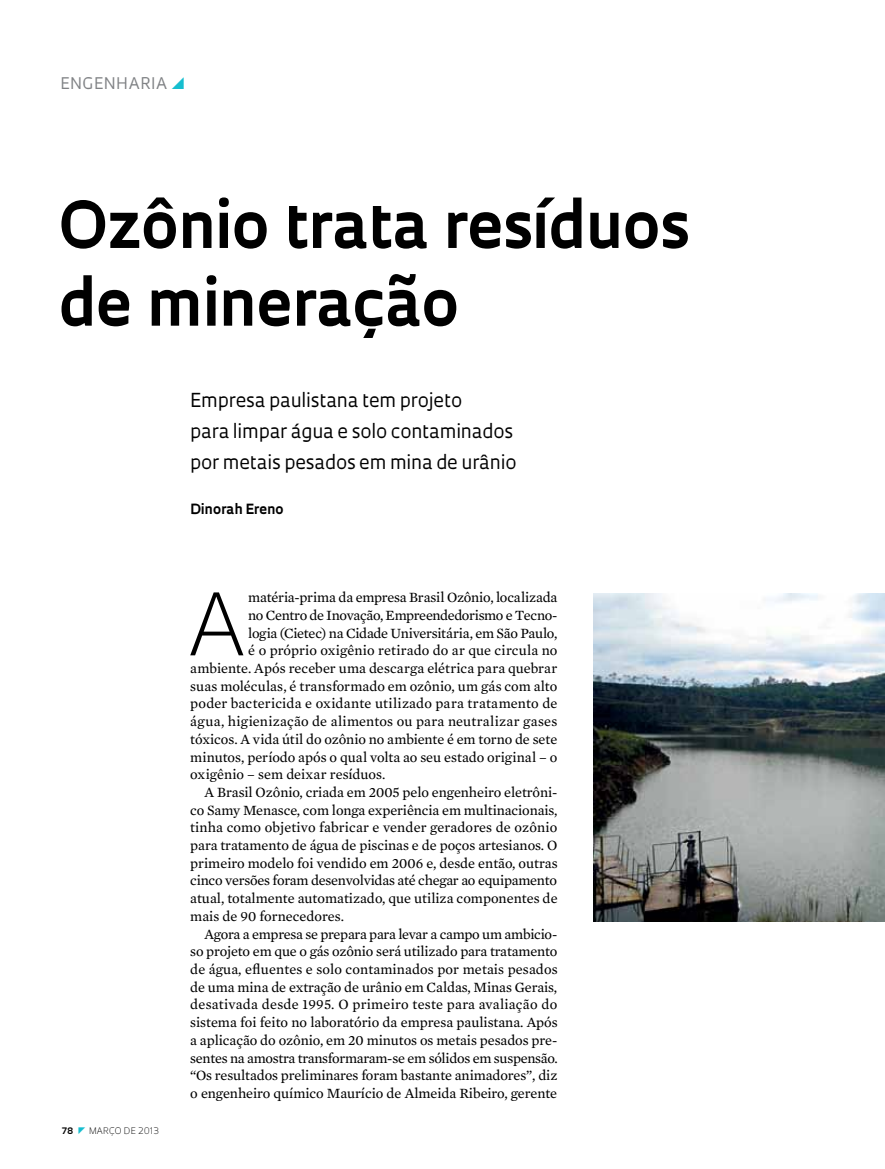
<style>
.page{position:relative;width:885px;height:1169px;background:#fff}
.page>*{position:absolute;margin:0;border:0;box-sizing:border-box;transform-origin:0 0}
.t1{font:300 83.55px "Oculum";color:#000}
.t2{font:700 62.7px/77.7px "Oculum";letter-spacing:-.01em;color:#000}
.t3{font:18.75px/30.9px "Oculum";letter-spacing:-.01em;color:#000}
.t4{font:15.6px "Oculum";letter-spacing:.035em;color:#808285}
.t5{font:14.4px "Mercury Text G2";letter-spacing:-.005em;color:#000}
.t6{font:14.4px "Mercury Text G2";letter-spacing:.015em;color:#000}
.t7{font:14.4px "Mercury Text G2";letter-spacing:-.03em;color:#000}
.t8{font:700 13.65px "Oculum";letter-spacing:-.005em;color:#000}
.t9{font:300 8.7px "Oculum";letter-spacing:.01em;color:#000}
.t10{font:700 8.7px "Oculum";color:#000}
</style>
<div class="page">
<img style="left:594px;top:593px;width:291px;height:328px">
<p class="t4" style="left:60px;top:73px;width:108px">engenharia</p>
<h2 class="t2" style="left:58px;top:183px;width:633px">Ozônio trata resíduos de mineração</h2>
<h3 class="t3" style="left:190px;top:384px;width:328px">Empresa paulistana tem projeto<br>para limpar água e solo contaminados por metais pesados em mina de urânio</h3>
<p class="t8" style="left:190px;top:499px;width:95px">Dinorah Ereno</p>
<p class="t10" style="left:62px;top:1124px;width:13px">78</p>
<p class="t9" style="left:89px;top:1124px;width:72px">MARÇO DE 2013</p>
<h1 class="t1" style="left:188px;top:567px;width:55px">A</h1>
<p class="t5" style="left:248px;top:587px;width:311px">matéria-prima da empresa Brasil Ozônio, localizada</p>
<p class="t7" style="left:248px;top:604px;width:311px">no Centro de Inovação, Empreendedorismo e Tecno-</p>
<p class="t5" style="left:248px;top:622px;width:311px">logia (Cietec) na Cidade Universitária, em São Paulo,</p>
<p class="t5" style="left:248px;top:640px;width:311px">é o próprio oxigênio retirado do ar que circula no</p>
<p class="t5" style="left:190px;top:658px;width:369px">ambiente. Após receber uma descarga elétrica para quebrar</p>
<p class="t5" style="left:190px;top:675px;width:369px">suas moléculas, é transformado em ozônio, um gás com alto</p>
<p class="t6" style="left:190px;top:693px;width:369px">poder bactericida e oxidante utilizado para tratamento de</p>
<p class="t6" style="left:190px;top:711px;width:369px">água, higienização de alimentos ou para neutralizar gases</p>
<p class="t5" style="left:190px;top:728px;width:369px">tóxicos. A vida útil do ozônio no ambiente é em torno de sete</p>
<p class="t5" style="left:190px;top:746px;width:369px">minutos, período após o qual volta ao seu estado original – o</p>
<p class="t5" style="left:190px;top:764px;width:197px">oxigênio – sem deixar resíduos.</p>
<p class="t5" style="left:205px;top:781px;width:354px">A Brasil Ozônio, criada em 2005 pelo engenheiro eletrôni-</p>
<p class="t5" style="left:190px;top:799px;width:369px">co Samy Menasce, com longa experiência em multinacionais,</p>
<p class="t5" style="left:190px;top:817px;width:369px">tinha como objetivo fabricar e vender geradores de ozônio</p>
<p class="t5" style="left:190px;top:835px;width:369px">para tratamento de água de piscinas e de poços artesianos. O</p>
<p class="t5" style="left:190px;top:852px;width:369px">primeiro modelo foi vendido em 2006 e, desde então, outras</p>
<p class="t5" style="left:190px;top:870px;width:368px">cinco versões foram desenvolvidas até chegar ao equipamento</p>
<p class="t5" style="left:190px;top:888px;width:369px">atual, totalmente automatizado, que utiliza componentes de</p>
<p class="t5" style="left:190px;top:905px;width:155px">mais de 90 fornecedores.</p>
<p class="t5" style="left:205px;top:923px;width:354px">Agora a empresa se prepara para levar a campo um ambicio-</p>
<p class="t5" style="left:190px;top:941px;width:369px">so projeto em que o gás ozônio será utilizado para tratamento</p>
<p class="t5" style="left:190px;top:958px;width:369px">de água, efluentes e solo contaminados por metais pesados</p>
<p class="t5" style="left:190px;top:976px;width:368px">de uma mina de extração de urânio em Caldas, Minas Gerais,</p>
<p class="t6" style="left:190px;top:994px;width:369px">desativada desde 1995. O primeiro teste para avaliação do</p>
<p class="t5" style="left:190px;top:1012px;width:369px">sistema foi feito no laboratório da empresa paulistana. Após</p>
<p class="t5" style="left:190px;top:1029px;width:369px">a aplicação do ozônio, em 20 minutos os metais pesados pre-</p>
<p class="t5" style="left:190px;top:1047px;width:369px">sentes na amostra transformaram-se em sólidos em suspensão.</p>
<p class="t5" style="left:190px;top:1065px;width:369px">“Os resultados preliminares foram bastante animadores”, diz</p>
<p class="t5" style="left:190px;top:1082px;width:368px">o engenheiro químico Maurício de Almeida Ribeiro, gerente</p>
</div>
